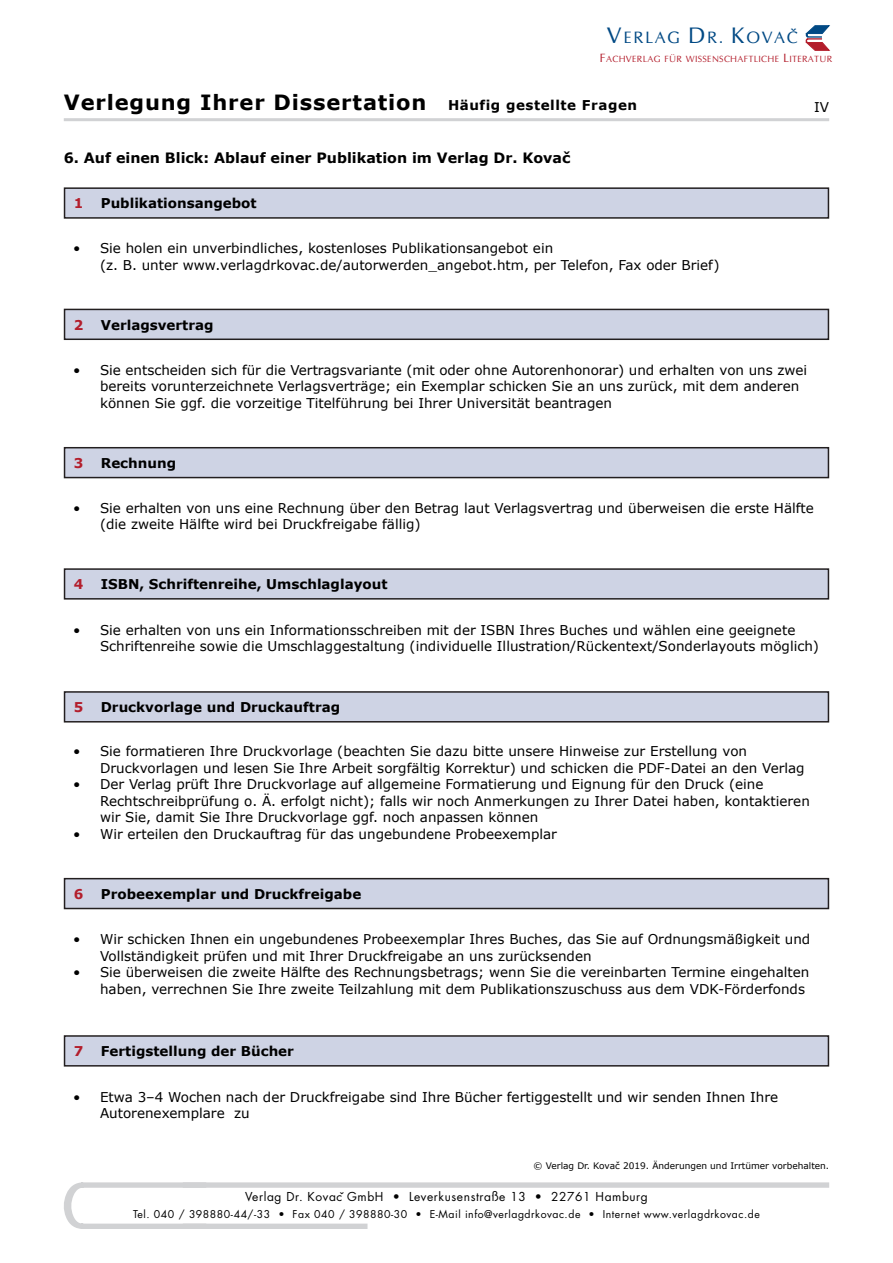
<style>
.page{position:relative;width:893px;height:1263px;background:#fff}
.page>*{position:absolute;margin:0;border:0;box-sizing:border-box;transform-origin:0 0}
.t1{font:700 21px "Verdana";letter-spacing:.04em;color:#000}
.t2{font:16.5px "Cg Omega";letter-spacing:.09em;color:#014984}
.Textkörper{font:700 14.25px "Verdana";color:#000}
.t3{font:13.5px/16.5px "Verdana";color:#000}
.Textkörper-2{font:700 13.5px "Verdana";color:#000}
.Textkörper-3{font:700 13.5px "Verdana";color:#b31e2c}
.t4{font:12px "Futura";letter-spacing:.05em;color:#000}
.t5{font:10.5px "Futura";letter-spacing:.05em;color:#000}
.t6{font:9px "Verdana";color:#000}
.t7{font:9px "Cg Omega";letter-spacing:.03em;color:#b31e2c}
.s1{font-size:22.5px}
.s2{font-size:12px}
.s3{font-size:13.5px}
</style>
<div class="page">
<svg style="left:64px;top:1182px;width:119px;height:47px"></svg>
<div style="left:183px;top:1182px;width:646px;height:6px;background:#d1d2d4"></div>
<div style="left:183px;top:1223px;width:184px;height:6px;background:#d1d2d4"></div>
<hr style="left:64px;top:118px;width:765px;height:3px;background:#d1d2d4">
<svg style="left:805px;top:25px;width:25px;height:26px"></svg>
<div style="left:65px;top:188px;width:763px;height:30px;background:#ced3e4"></div>
<div style="left:64px;top:187px;width:765px;height:32px;border:2px solid #231f20"></div>
<div style="left:65px;top:309px;width:763px;height:30px;background:#ced3e4"></div>
<div style="left:64px;top:309px;width:765px;height:31px;border:2px solid #231f20"></div>
<div style="left:65px;top:448px;width:763px;height:30px;background:#ced3e4"></div>
<div style="left:64px;top:447px;width:765px;height:31px;border:2px solid #231f20"></div>
<div style="left:65px;top:569px;width:763px;height:30px;background:#ced3e4"></div>
<div style="left:64px;top:568px;width:765px;height:32px;border:2px solid #231f20"></div>
<div style="left:65px;top:692px;width:763px;height:30px;background:#ced3e4"></div>
<div style="left:64px;top:691px;width:765px;height:31px;border:2px solid #231f20"></div>
<div style="left:65px;top:879px;width:763px;height:29px;background:#ced3e4"></div>
<div style="left:64px;top:878px;width:765px;height:31px;border:2px solid #231f20"></div>
<div style="left:65px;top:1036px;width:763px;height:30px;background:#ced3e4"></div>
<div style="left:64px;top:1035px;width:765px;height:31px;border:2px solid #231f20"></div>
<p class="t2" style="left:607px;top:28px;width:192px"><span class="s1">V</span>ERLAG <span class="s1">D</span>R. <span class="s1">K</span>OVAČ</p>
<p class="t7" style="left:600px;top:54px;width:234px"><span class="s2">F</span>ACHVERLAG FÜR WISSENSCHAFTLICHE <span class="s2">L</span>ITERATUR</p>
<h1 class="t1" style="left:64px;top:88px;width:575px">Verlegung Ihrer Dissertation <span class="s3">Häufig gestellte Fragen</span></h1>
<p class="t3" style="left:814px;top:98px;width:16px">IV</p>
<p class="Textkörper" style="left:64px;top:148px;width:508px">6. Auf einen Blick: Ablauf einer Publikation im Verlag Dr. Kovač</p>
<p class="Textkörper-3" style="left:74px;top:194px;width:11px">1</p>
<p class="Textkörper-2" style="left:101px;top:194px;width:157px">Publikationsangebot</p>
<p class="t3" style="left:100px;top:240px;width:621px;text-indent:-27px">• Sie holen ein unverbindliches, kostenloses Publikationsangebot ein<br>(z. B. unter www.verlagdrkovac.de/autorwerden_angebot.htm, per Telefon, Fax oder Brief)</p>
<p class="Textkörper-3" style="left:74px;top:315px;width:11px">2</p>
<p class="Textkörper-2" style="left:101px;top:315px;width:114px">Verlagsvertrag</p>
<p class="t3" style="left:100px;top:361px;width:709px;text-indent:-27px">• Sie entscheiden sich für die Vertragsvariante (mit oder ohne Autorenhonorar) und erhalten von uns zwei bereits vorunterzeichnete Verlagsverträge; ein Exemplar schicken Sie an uns zurück, mit dem anderen können Sie ggf. die vorzeitige Titelführung bei Ihrer Universität beantragen</p>
<p class="Textkörper-3" style="left:74px;top:453px;width:11px">3</p>
<p class="Textkörper-2" style="left:101px;top:453px;width:77px">Rechnung</p>
<p class="t3" style="left:100px;top:499px;width:715px;text-indent:-27px">• Sie erhalten von uns eine Rechnung über den Betrag laut Verlagsvertrag und überweisen die erste Hälfte (die zweite Hälfte wird bei Druckfreigabe fällig)</p>
<p class="Textkörper-3" style="left:74px;top:575px;width:11px">4</p>
<p class="Textkörper-2" style="left:101px;top:575px;width:288px">ISBN, Schriftenreihe, Umschlaglayout</p>
<p class="t3" style="left:100px;top:621px;width:720px;text-indent:-27px">• Sie erhalten von uns ein Informationsschreiben mit der ISBN Ihres Buches und wählen eine geeignete<br>Schriftenreihe sowie die Umschlaggestaltung (individuelle Illustration/Rückentext/Sonderlayouts möglich)</p>
<p class="Textkörper-3" style="left:74px;top:697px;width:11px">5</p>
<p class="Textkörper-2" style="left:101px;top:697px;width:241px">Druckvorlage und Druckauftrag</p>
<p class="t3" style="left:100px;top:743px;width:706px;text-indent:-27px">• Sie formatieren Ihre Druckvorlage (beachten Sie dazu bitte unsere Hinweise zur Erstellung von<br>Druckvorlagen und lesen Sie Ihre Arbeit sorgfältig Korrektur) und schicken die PDF-Datei an den Verlag</p>
<p class="t3" style="left:100px;top:776px;width:711px;text-indent:-27px">• Der Verlag prüft Ihre Druckvorlage auf allgemeine Formatierung und Eignung für den Druck (eine<br>Rechtschreibprüfung o. Ä. erfolgt nicht); falls wir noch Anmerkungen zu Ihrer Datei haben, kontaktieren wir Sie, damit Sie Ihre Druckvorlage ggf. noch anpassen können</p>
<p class="t3" style="left:73px;top:825px;width:485px">• Wir erteilen den Druckauftrag für das ungebundene Probeexemplar</p>
<p class="Textkörper-3" style="left:74px;top:884px;width:11px">6</p>
<p class="Textkörper-2" style="left:101px;top:884px;width:262px">Probeexemplar und Druckfreigabe</p>
<p class="t3" style="left:100px;top:931px;width:712px;text-indent:-27px">• Wir schicken Ihnen ein ungebundenes Probeexemplar Ihres Buches, das Sie auf Ordnungsmäßigkeit und<br>Vollständigkeit prüfen und mit Ihrer Druckfreigabe an uns zurücksenden</p>
<p class="t3" style="left:100px;top:964px;width:711px;text-indent:-27px">• Sie überweisen die zweite Hälfte des Rechnungsbetrags; wenn Sie die vereinbarten Termine eingehalten haben, verrechnen Sie Ihre zweite Teilzahlung mit dem Publikationszuschuss aus dem VDK-Förderfonds</p>
<p class="Textkörper-3" style="left:74px;top:1041px;width:11px">7</p>
<p class="Textkörper-2" style="left:101px;top:1041px;width:195px">Fertigstellung der Bücher</p>
<p class="t3" style="left:100px;top:1088px;width:680px;text-indent:-27px">• Etwa 3–4 Wochen nach der Druckfreigabe sind Ihre Bücher fertiggestellt und wir senden Ihnen Ihre<br>Autorenexemplare zu</p>
<p class="t6" style="left:534px;top:1160px;width:297px">© Verlag Dr. Kovač 2019. Änderungen und Irrtümer vorbehalten.</p>
<p class="t4" style="left:245px;top:1189px;width:404px">Verlag Dr. Kovac GmbH • Leverkusenstraße 13 • 22761 Hamburg</p>
<p class="t5" style="left:133px;top:1207px;width:628px">Tel. 040 / 398880-44/-33 • Fax 040 / 398880-30 • E-Mail info@verlagdrkovac.de • Internet www.verlagdrkovac.de</p>
<p class="t4" style="left:339px;top:1189px;width:7px">ˇ</p>
</div>
